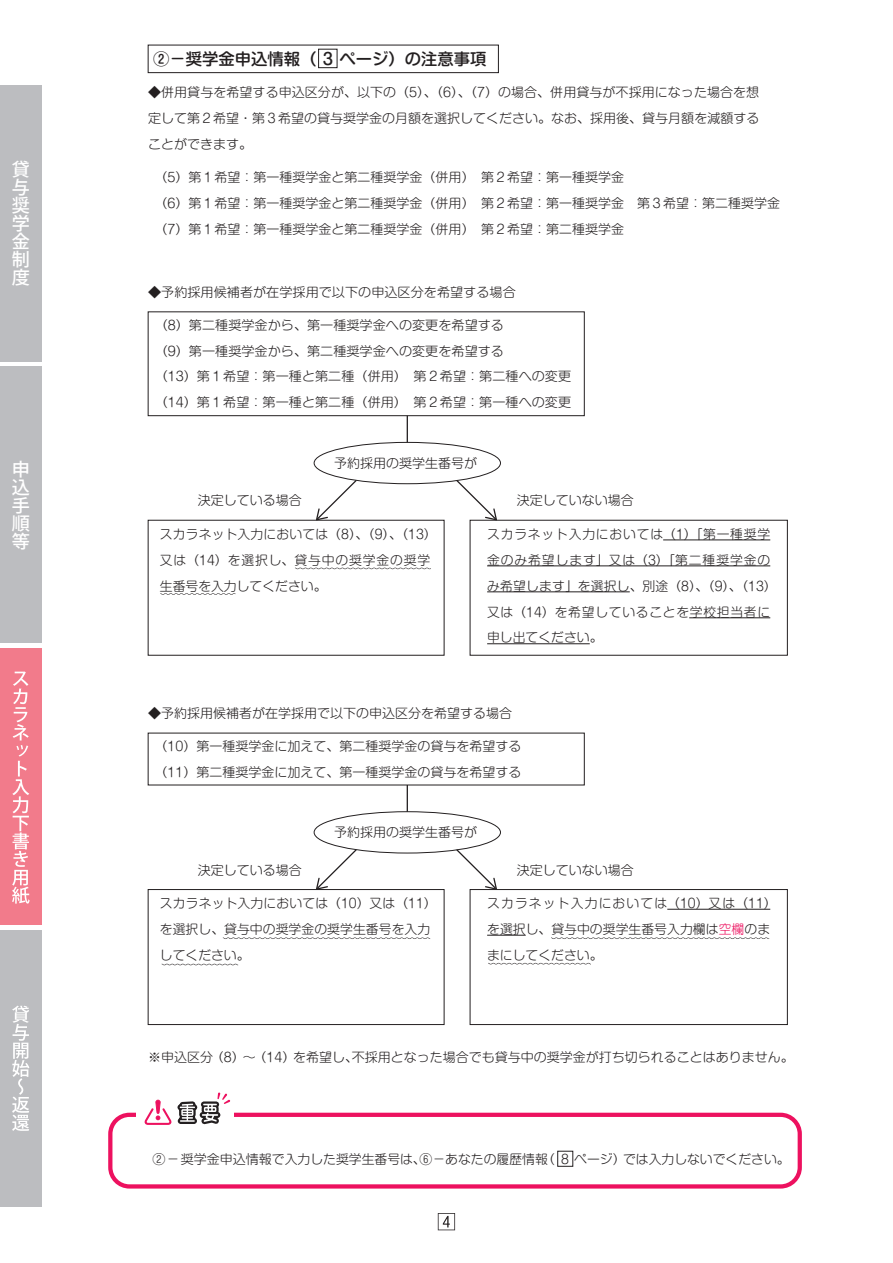
<style>
.page{position:relative;width:893px;height:1263px;background:#fff}
.page>*{position:absolute;margin:0;border:0;box-sizing:border-box;transform-origin:0 0}
.t1{font:500 18px "Koz Go Pro";color:#fff}
.t2{font:500 16.05px "Shin M Go Pro";color:#231f20}
.t3{font:300 12.75px/26px "Shin M Go Pro";color:#231f20}
.t4{font:300 12.75px/26px "Shin M Go Pro";letter-spacing:.055em;color:#231f20}
.s1{color:#ed115f}
</style>
<div class="page">
<div style="left:108px;top:1113px;width:694px;height:75px;border:4px solid #ed115f;border-radius:19px"></div>
<svg style="left:438px;top:1213px;width:17px;height:17px"></svg>
<div style="left:314px;top:442px;width:187px;height:42px;border:1px solid #231f20;border-radius:50%"></div>
<svg style="left:407px;top:416px;width:1px;height:26px"></svg>
<div style="left:314px;top:811px;width:187px;height:42px;border:1px solid #231f20;border-radius:50%"></div>
<svg style="left:407px;top:785px;width:1px;height:27px"></svg>
<svg style="left:160px;top:593px;width:76px;height:2px"></svg>
<svg style="left:295px;top:568px;width:136px;height:1px"></svg>
<hr style="left:663px;top:540px;width:107px;height:1px;background:#231f20">
<hr style="left:487px;top:565px;width:283px;height:1px;background:#231f20">
<hr style="left:487px;top:591px;width:143px;height:1px;background:#231f20">
<hr style="left:689px;top:617px;width:81px;height:1px;background:#231f20">
<hr style="left:487px;top:643px;width:103px;height:1px;background:#231f20">
<hr style="left:667px;top:909px;width:103px;height:1px;background:#231f20">
<hr style="left:487px;top:935px;width:39px;height:1px;background:#231f20">
<div style="left:148px;top:45px;width:351px;height:28px;border:1px solid #231f20"></div>
<div style="left:148px;top:312px;width:437px;height:104px;border:1px solid #231f20"></div>
<div style="left:148px;top:520px;width:296px;height:135px;border:1px solid #231f20"></div>
<div style="left:470px;top:520px;width:318px;height:135px;border:1px solid #231f20"></div>
<svg style="left:223px;top:937px;width:207px;height:2px"></svg>
<svg style="left:551px;top:937px;width:219px;height:2px"></svg>
<svg style="left:162px;top:964px;width:76px;height:1px"></svg>
<div style="left:148px;top:889px;width:296px;height:136px;border:1px solid #231f20"></div>
<div style="left:470px;top:889px;width:318px;height:136px;border:1px solid #231f20"></div>
<svg style="left:315px;top:478px;width:43px;height:43px"></svg>
<svg style="left:455px;top:478px;width:43px;height:43px"></svg>
<svg style="left:315px;top:848px;width:43px;height:42px"></svg>
<svg style="left:455px;top:848px;width:43px;height:42px"></svg>
<svg style="left:488px;top:963px;width:103px;height:1px"></svg>
<div style="left:318px;top:49px;width:19px;height:19px;border:1px solid #231f20"></div>
<div style="left:557px;top:1151px;width:16px;height:15px;border:1px solid #231f20"></div>
<div style="left:0;top:85px;width:41px;height:276px;background:#bcbdc0"></div>
<div style="left:0;top:367px;width:41px;height:276px;background:#bcbdc0"></div>
<div style="left:0;top:648px;width:41px;height:277px;background:#f27b8b"></div>
<svg style="left:12px;top:671px;width:18px;height:233px"></svg>
<div style="left:0;top:930px;width:41px;height:276px;background:#bcbdc0"></div>
<svg style="left:12px;top:1006px;width:17px;height:125px"></svg>
<div style="left:136px;top:1107px;width:97px;height:15px;background:#fff"></div>
<svg style="left:144px;top:1092px;width:86px;height:33px"></svg>
<h1 class="t1" style="left:12px;top:158px;width:20px">貸</h1>
<h1 class="t1" style="left:12px;top:176px;width:20px">与</h1>
<h1 class="t1" style="left:12px;top:194px;width:20px">奨</h1>
<h1 class="t1" style="left:12px;top:212px;width:20px">学</h1>
<h1 class="t1" style="left:12px;top:230px;width:20px">金</h1>
<h1 class="t1" style="left:12px;top:248px;width:20px">制</h1>
<h1 class="t1" style="left:12px;top:266px;width:20px">度</h1>
<h1 class="t1" style="left:12px;top:458px;width:20px">申</h1>
<h1 class="t1" style="left:12px;top:476px;width:20px">込</h1>
<h1 class="t1" style="left:12px;top:494px;width:20px">手</h1>
<h1 class="t1" style="left:12px;top:512px;width:20px">順</h1>
<h1 class="t1" style="left:12px;top:530px;width:20px">等</h1>
<p class="t2" style="left:153px;top:46px;width:335px">②－奨学金申込情報（３ページ）の注意事項</p>
<p class="t3" style="left:148px;top:78px;width:613px;text-align:justify">◆併用貸与を希望する申込区分が、以下の（5）、（6）、（7）の場合、併用貸与が不採用になった場合を想定して第２希望・第３希望の貸与奨学金の月額を選択してください。なお、採用後、貸与月額を減額することができます。</p>
<p class="t3" style="left:155px;top:162px;width:627px">（5）第１希望：第一種奨学金と第二種奨学金（併用）　第２希望：第一種奨学金<br>（6）第１希望：第一種奨学金と第二種奨学金（併用）　第２希望：第一種奨学金　第３希望：第二種奨学金（7）第１希望：第一種奨学金と第二種奨学金（併用）　第２希望：第二種奨学金</p>
<p class="t3" style="left:148px;top:278px;width:369px">◆予約採用候補者が在学採用で以下の申込区分を希望する場合</p>
<p class="t3" style="left:155px;top:310px;width:418px">（8）第二種奨学金から、第一種奨学金への変更を希望する<br>（9）第一種奨学金から、第二種奨学金への変更を希望する<br>（13）第１希望：第一種と第二種（併用）　第２希望：第二種への変更（14）第１希望：第一種と第二種（併用）　第２希望：第一種への変更</p>
<p class="t3" style="left:334px;top:448px;width:145px">予約採用の奨学生番号が</p>
<p class="t3" style="left:198px;top:486px;width:106px">決定している場合</p>
<p class="t3" style="left:517px;top:486px;width:119px">決定していない場合</p>
<p class="t3" style="left:160px;top:519px;width:278px">スカラネット入力においては（8）、（9）、（13）又は（14）を選択し、貸与中の奨学金の奨学生番号を入力してください。</p>
<p class="t4" style="left:487px;top:519px;width:291px">スカラネット入力においては（1）「第一種奨学金のみ希望します」又は（3）「第二種奨学金のみ希望します」を選択し、別途（8）、（9）、（13）又は（14）を希望していることを学校担当者に申し出てください。</p>
<p class="t3" style="left:148px;top:699px;width:366px">◆予約採用候補者が在学採用で以下の申込区分を希望する場合</p>
<p class="t3" style="left:155px;top:732px;width:368px">（10）第一種奨学金に加えて、第二種奨学金の貸与を希望する（11）第二種奨学金に加えて、第一種奨学金の貸与を希望する</p>
<p class="t3" style="left:334px;top:817px;width:145px">予約採用の奨学生番号が</p>
<p class="t3" style="left:198px;top:855px;width:106px">決定している場合</p>
<p class="t3" style="left:517px;top:855px;width:119px">決定していない場合</p>
<p class="t3" style="left:160px;top:889px;width:278px">スカラネット入力においては（10）又は（11）を選択し、貸与中の奨学金の奨学生番号を入力してください。</p>
<p class="t3" style="left:487px;top:889px;width:291px">スカラネット入力においては（10）又は（11）を選択し、貸与中の奨学生番号入力欄は<span class="s1">空欄</span>のままにしてください。</p>
<p class="t3" style="left:148px;top:1042px;width:647px">※申込区分（8）～（14）を希望し、不採用となった場合でも貸与中の奨学金が打ち切られることはありません。</p>
<p class="t3" style="left:153px;top:1144px;width:639px">②－奨学金申込情報で入力した奨学生番号は、⑥－あなたの履歴情報（ 8 ページ）では入力しないでください。</p>
</div>
